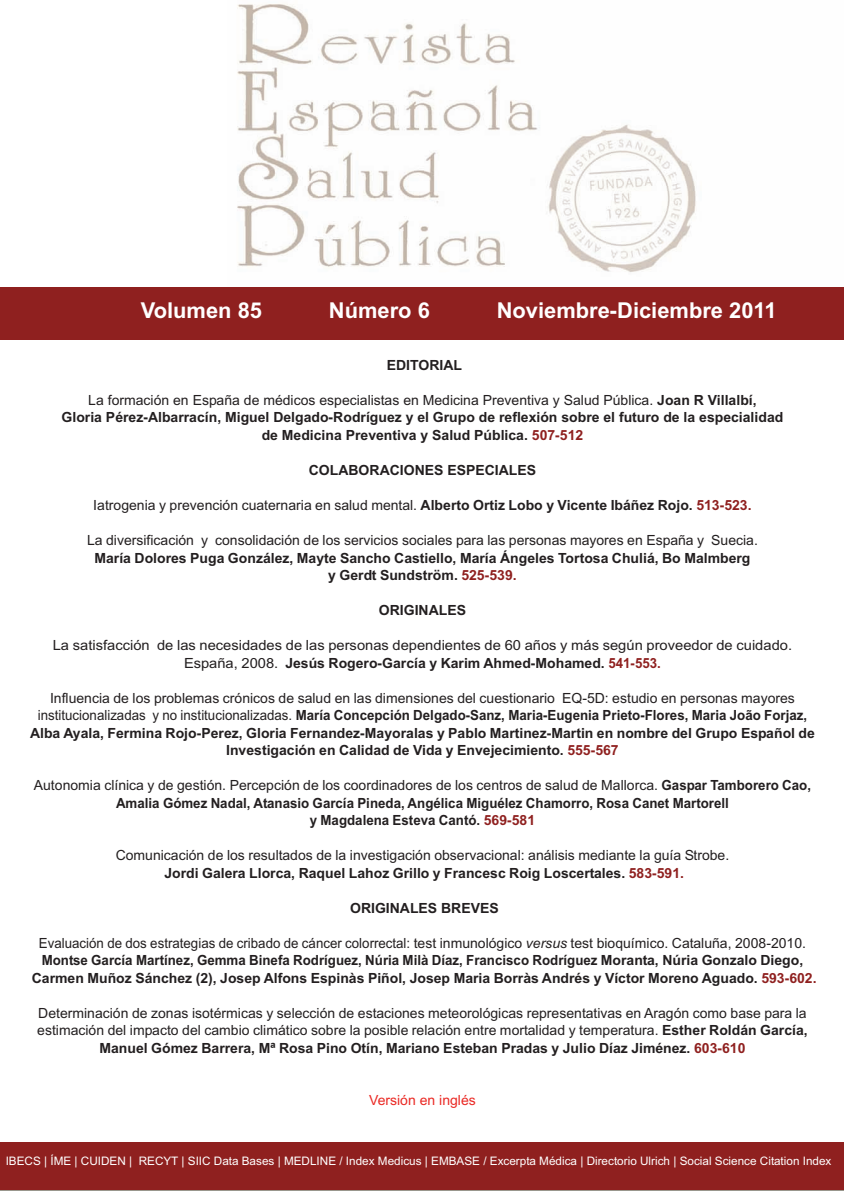
<style>
.page{position:relative;width:844px;height:1191px;background:#fff}
.page>*{position:absolute;margin:0;border:0;box-sizing:border-box;transform-origin:0 0}
.t1{font:700 21.88px "Arial";color:#fff}
.t2{font:700 14px/17.5px "Arial";color:#231f20;text-align:center;scale:.95 1}
.t3{font:14px/17.5px "Arial";color:#231f20;text-align:center}
.t4{font:700 14px/17.5px "Arial";color:#231f20;text-align:center}
.t5{font:14px/17.5px "Arial";color:#231f20;text-align:center;scale:1.05 1}
.t6{font:14px "Arial";color:#ea2924}
.t7{font:11.72px "Arial";color:#fff}
.s1{font-weight:400}
.s2{color:#8f201f}
.s3{font-weight:700}
.s4{font-weight:700;color:#8f201f}
.s5{font-weight:400;font-style:italic}
</style>
<div class="page">
<img style="left:237px;top:4px;width:459px;height:268px">
<div style="left:0;top:1143px;width:843px;height:48px;background:#99978d"></div>
<div style="left:0;top:1142px;width:843px;height:48px;background:#8f201f"></div>
<div style="left:0;top:287px;width:843px;height:52px;background:#8f201f"></div>
<h1 class="t1" style="left:141px;top:298px;width:123px">Volumen 85</h1>
<h1 class="t1" style="left:329px;top:298px;width:102px">Número 6</h1>
<h1 class="t1" style="left:496px;top:298px;width:281px">Noviembre-Diciembre 2011</h1>
<p class="t4" style="left:387px;top:356px;width:77px">EDITORIAL</p>
<p class="t4" style="left:62px;top:391px;width:723px"><span class="s1">La formación en España de médicos especialistas en Medicina Preventiva y Salud Pública.</span> Joan R Villalbí,<br>Gloria Pérez-Albarracín, Miguel Delgado-Rodríguez y el Grupo de reflexión sobre el futuro de la especialidad de Medicina Preventiva y Salud Pública. <span class="s2">507-512</span></p>
<p class="t4" style="left:309px;top:461px;width:229px">COLABORACIONES ESPECIALES</p>
<p class="t3" style="left:93px;top:496px;width:659px">Iatrogenia y prevención cuaternaria en salud mental. <span class="s3">Alberto Ortiz Lobo y Vicente Ibáñez Rojo.</span> <span class="s4">513-523.</span></p>
<p class="t3" style="left:87px;top:531px;width:672px">La diversificación y consolidación de los servicios sociales para las personas mayores en España y Suecia.</p>
<p class="t4" style="left:94px;top:549px;width:657px">María Dolores Puga González, Mayte Sancho Castiello, María Ángeles Tortosa Chuliá, Bo Malmberg y Gerdt Sundström. <span class="s2">525-539.</span></p>
<p class="t4" style="left:379px;top:601px;width:89px">ORIGINALES</p>
<p class="t5" style="left:53px;top:636px;width:705px">La satisfacción de las necesidades de las personas dependientes de 60 años y más según proveedor de cuidado.<br>España, 2008. <span class="s3">Jesús Rogero-García y Karim Ahmed-Mohamed.</span> <span class="s4">541-553.</span></p>
<p class="t2" style="left:30px;top:689px;width:827px"><span class="s1">Influencia de los problemas crónicos de salud en las dimensiones del cuestionario EQ-5D: estudio en personas mayores institucionalizadas y no institucionalizadas.</span> María Concepción Delgado-Sanz, Maria-Eugenia Prieto-Flores, Maria João Forjaz, Alba Ayala, Fermina Rojo-Perez, Gloria Fernandez-Mayoralas y Pablo Martinez-Martin en nombre del Grupo Español de Investigación en Calidad de Vida y Envejecimiento. <span class="s2">555-567</span></p>
<p class="t2" style="left:34px;top:776px;width:819px"><span class="s1">Autonomia clínica y de gestión. Percepción de los coordinadores de los centros de salud de Mallorca.</span> Gaspar Tamborero Cao,<br>Amalia Gómez Nadal, Atanasio García Pineda, Angélica Miguélez Chamorro, Rosa Canet Martorell<br>y Magdalena Esteva Cantó. <span class="s2">569-581</span></p>
<p class="t3" style="left:116px;top:846px;width:615px">Comunicación de los resultados de la investigación observacional: análisis mediante la guía Strobe.<br><span class="s3">Jordi Galera Llorca, Raquel Lahoz Grillo y Francesc Roig Loscertales.</span> <span class="s4">583-591.</span></p>
<p class="t4" style="left:350px;top:899px;width:150px">ORIGINALES BREVES</p>
<p class="t2" style="left:32px;top:934px;width:827px"><span class="s1">Evaluación de dos estrategias de cribado de cáncer colorrectal: test inmunológico</span> <span class="s5">versus</span> <span class="s1">test bioquímico. Cataluña, 2008-2010.<br></span>Montse García Martínez, Gemma Binefa Rodríguez, Núria Milà Díaz, Francisco Rodríguez Moranta, Núria Gonzalo Diego,<br>Carmen Muñoz Sánchez (2), Josep Alfons Espinàs Piñol, Josep Maria Borràs Andrés y Víctor Moreno Aguado. <span class="s2">593-602.</span></p>
<p class="t3" style="left:37px;top:1004px;width:771px">Determinación de zonas isotérmicas y selección de estaciones meteorológicas representativas en Aragón como base para la estimación del impacto del cambio climático sobre la posible relación entre mortalidad y temperatura. <span class="s3">Esther Roldán García,<br>Manuel Gómez Barrera, Mª Rosa Pino Otín, Mariano Esteban Pradas y Julio Díaz Jiménez.</span> <span class="s4">603-610</span></p>
<p class="t6" style="left:369px;top:1092px;width:108px">Versión en inglés</p>
<p class="t7" style="left:6px;top:1154px;width:827px">IBECS | ÍME | CUIDEN | RECYT | SIIC Data Bases | MEDLINE / Index Medicus | EMBASE / Excerpta Médica | Directorio Ulrich | Social Science Citation Index</p>
</div>
